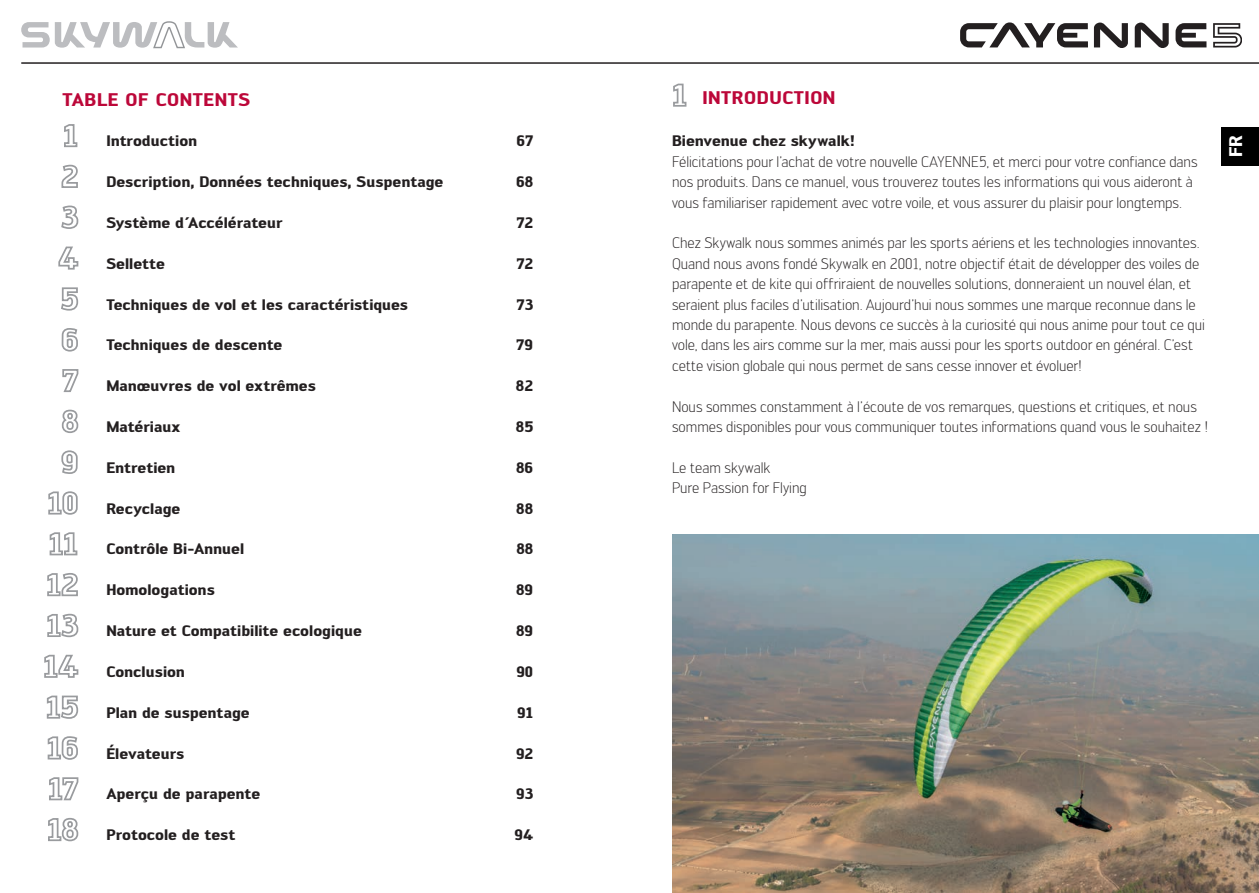
<style>
.page{position:relative;width:1259px;height:893px;background:#fff}
.page>*{position:absolute;margin:0;border:0;box-sizing:border-box;transform-origin:0 0}
.t1{font:700 18px "Engel";letter-spacing:.03em;color:#bc0739}
.t2{font:700 18px "Engel";color:#fff}
.t3{font:300 15px/20.4px "Engel";letter-spacing:-.005em;color:#231f20}
.t4{font:700 15px "Engel";letter-spacing:-.005em;color:#231f20}
</style>
<div class="page">
<svg style="left:960px;top:22px;width:282px;height:26px"></svg>
<hr style="left:21px;top:62px;width:1238px;height:2px;background:#231f20">
<svg style="left:21px;top:21px;width:217px;height:28px"></svg>
<svg style="left:673px;top:83px;width:14px;height:24px"></svg>
<div style="left:1221px;top:127px;width:38px;height:39px;background:#000"></div>
<svg style="left:64px;top:124px;width:14px;height:24px"></svg>
<svg style="left:61px;top:164px;width:17px;height:24px"></svg>
<svg style="left:61px;top:205px;width:18px;height:24px"></svg>
<svg style="left:58px;top:246px;width:21px;height:24px"></svg>
<svg style="left:61px;top:287px;width:18px;height:24px"></svg>
<svg style="left:61px;top:328px;width:17px;height:24px"></svg>
<svg style="left:62px;top:369px;width:17px;height:23px"></svg>
<svg style="left:61px;top:409px;width:18px;height:24px"></svg>
<svg style="left:61px;top:450px;width:17px;height:24px"></svg>
<svg style="left:48px;top:491px;width:30px;height:24px"></svg>
<svg style="left:49px;top:532px;width:29px;height:24px"></svg>
<svg style="left:47px;top:573px;width:31px;height:24px"></svg>
<svg style="left:47px;top:613px;width:32px;height:25px"></svg>
<svg style="left:44px;top:654px;width:35px;height:24px"></svg>
<svg style="left:46px;top:695px;width:33px;height:24px"></svg>
<svg style="left:47px;top:736px;width:31px;height:24px"></svg>
<svg style="left:49px;top:777px;width:30px;height:24px"></svg>
<svg style="left:48px;top:818px;width:31px;height:24px"></svg>
<img style="left:672px;top:534px;width:587px;height:359px">
<p class="t1" style="left:62px;top:88px;width:189px">TABLE OF CONTENTS</p>
<p class="t4" style="left:106px;top:132px;width:92px">Introduction</p>
<p class="t4" style="left:516px;top:132px;width:18px">67</p>
<p class="t4" style="left:106px;top:173px;width:339px">Description, Données techniques, Suspentage</p>
<p class="t4" style="left:516px;top:173px;width:19px">68</p>
<p class="t4" style="left:106px;top:214px;width:178px">Système d´Accélérateur</p>
<p class="t4" style="left:516px;top:214px;width:18px">72</p>
<p class="t4" style="left:106px;top:254px;width:60px">Sellette</p>
<p class="t4" style="left:516px;top:254px;width:18px">72</p>
<p class="t4" style="left:106px;top:295px;width:303px">Techniques de vol et les caractéristiques</p>
<p class="t4" style="left:516px;top:295px;width:18px">73</p>
<p class="t4" style="left:106px;top:336px;width:178px">Techniques de descente</p>
<p class="t4" style="left:516px;top:336px;width:18px">79</p>
<p class="t4" style="left:106px;top:377px;width:211px">Manœuvres de vol extrêmes</p>
<p class="t4" style="left:516px;top:377px;width:19px">82</p>
<p class="t4" style="left:106px;top:418px;width:76px">Matériaux</p>
<p class="t4" style="left:516px;top:418px;width:19px">85</p>
<p class="t4" style="left:106px;top:458px;width:70px">Entretien</p>
<p class="t4" style="left:516px;top:458px;width:19px">86</p>
<p class="t4" style="left:106px;top:499px;width:76px">Recyclage</p>
<p class="t4" style="left:516px;top:499px;width:18px">88</p>
<p class="t4" style="left:106px;top:540px;width:139px">Contrôle Bi-Annuel</p>
<p class="t4" style="left:516px;top:540px;width:18px">88</p>
<p class="t4" style="left:106px;top:581px;width:110px">Homologations</p>
<p class="t4" style="left:516px;top:581px;width:18px">89</p>
<p class="t4" style="left:106px;top:622px;width:257px">Nature et Compatibilite ecologique</p>
<p class="t4" style="left:516px;top:622px;width:18px">89</p>
<p class="t4" style="left:106px;top:663px;width:80px">Conclusion</p>
<p class="t4" style="left:516px;top:663px;width:18px">90</p>
<p class="t4" style="left:106px;top:703px;width:145px">Plan de suspentage</p>
<p class="t4" style="left:517px;top:703px;width:17px">91</p>
<p class="t4" style="left:106px;top:744px;width:79px">Élevateurs</p>
<p class="t4" style="left:516px;top:744px;width:19px">92</p>
<p class="t4" style="left:106px;top:785px;width:155px">Aperçu de parapente</p>
<p class="t4" style="left:516px;top:785px;width:18px">93</p>
<p class="t4" style="left:106px;top:826px;width:130px">Protocole de test</p>
<p class="t4" style="left:514px;top:826px;width:20px">94</p>
<p class="t1" style="left:702px;top:87px;width:135px">INTRODUCTION</p>
<p class="t4" style="left:672px;top:132px;width:185px">Bienvenue chez skywalk!</p>
<p class="t3" style="left:672px;top:151px;width:527px">Félicitations pour l’achat de votre nouvelle CAYENNE5, et merci pour votre confiance dans nos produits. Dans ce manuel, vous trouverez toutes les informations qui vous aideront à vous familiariser rapidement avec votre voile, et vous assurer du plaisir pour longtemps.</p>
<p class="t3" style="left:672px;top:233px;width:534px">Chez Skywalk nous sommes animés par les sports aériens et les technologies innovantes.<br>Quand nous avons fondé Skywalk en 2001, notre objectif était de développer des voiles de parapente et de kite qui offriraient de nouvelles solutions, donneraient un nouvel élan, et seraient plus faciles d’utilisation. Aujourd’hui nous sommes une marque reconnue dans le monde du parapente. Nous devons ce succès à la curiosité qui nous anime pour tout ce qui vole, dans les airs comme sur la mer, mais aussi pour les sports outdoor en général. C’est cette vision globale qui nous permet de sans cesse innover et évoluer!</p>
<p class="t3" style="left:672px;top:396px;width:537px">Nous sommes constamment à l’écoute de vos remarques, questions et critiques, et nous sommes disponibles pour vous communiquer toutes informations quand vous le souhaitez !</p>
<p class="t3" style="left:672px;top:457px;width:136px">Le team skywalk<br>Pure Passion for Flying</p>
<p class="t2" style="left:1224px;top:157px;width:24px;rotate:-90deg">FR</p>
</div>
